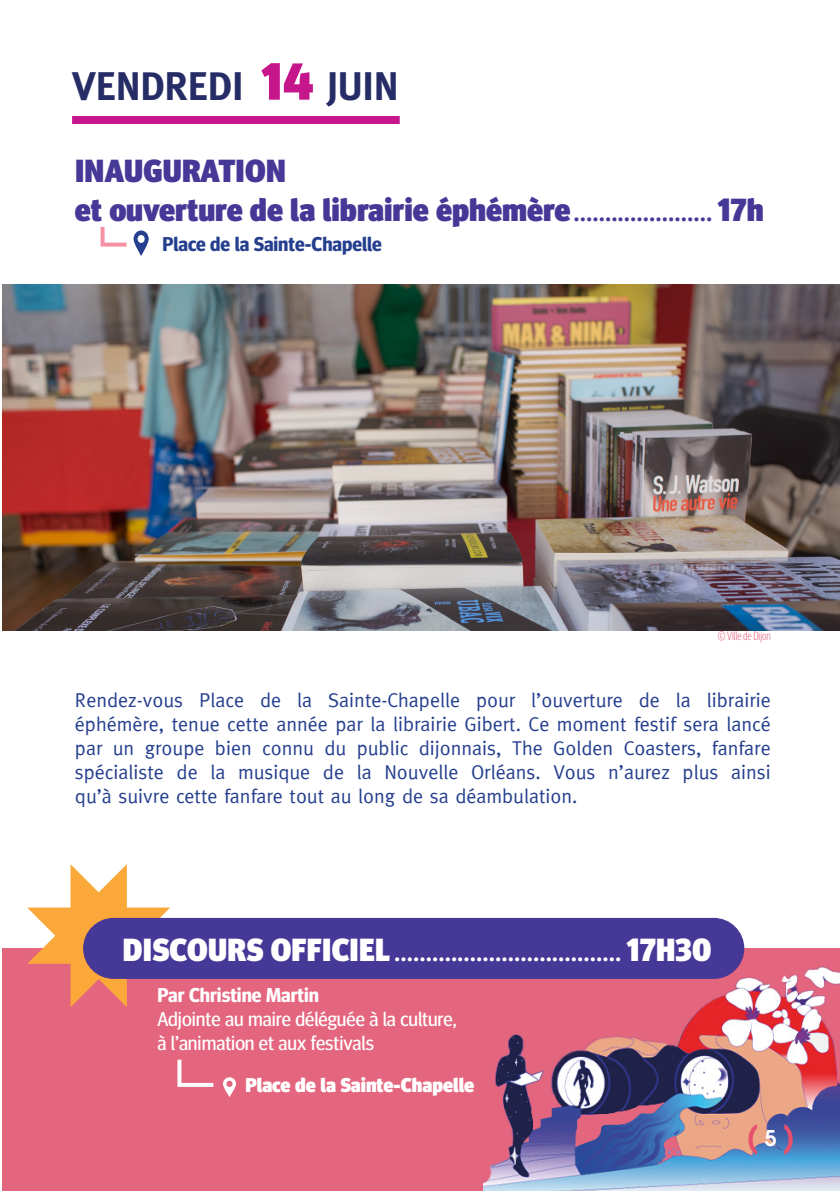
<style>
.page{position:relative;width:840px;height:1191px;background:#fff}
.page>*{position:absolute;margin:0;border:0;box-sizing:border-box;transform-origin:0 0}
.t1{font:700 40px "Meta";color:#262c65}
.t2{font:600 34px "Avant Garde Gothic Itc T";color:#e84f6d}
.t3{font:900 32px "Meta Headline Pro";color:#453897}
.t4{font:32px "Meta Headline Pro";color:#fff}
.t5{font:600 24px "Avant Garde Gothic Itc T";color:#fff}
.paragraphe{font:20px/24px "Meta";color:#253f8e;text-align:justify}
.t6{font:20px "Meta Headline Pro";color:#fff}
.t7{font:700 20px "Meta Headline Pro";color:#253f8e}
.t8{font:900 20px "Meta Headline Pro";color:#fff}
.t9{font:700 20px "Meta Headline Pro";color:#fff}
.t10{font:300 12px "Meta Headline Pro Comp";color:#e4657e}
.s1{font-family:"Meta Headline Pro";font-weight:900;font-size:52px;color:#c5168c}
.s2{font-weight:400}
.s3{font-weight:900}
.s4{font-size:24px;color:#355375}
</style>
<div class="page">
<div style="left:72px;top:116px;width:327px;height:8px;background:#c5168c"></div>
<svg style="left:100px;top:226px;width:49px;height:30px"></svg>
<img style="left:3px;top:285px;width:836px;height:345px">
<div style="left:2px;top:948px;width:837px;height:243px;background:#e4657e"></div>
<svg style="left:27px;top:864px;width:143px;height:143px"></svg>
<div style="left:83px;top:918px;width:660px;height:61px;background:#453897;border-radius:30px"></div>
<svg style="left:177px;top:1059px;width:37px;height:28px"></svg>
<svg style="left:223px;top:1077px;width:13px;height:20px"></svg>
<img style="left:483px;top:965px;width:356px;height:226px">
<p class="t1" style="left:72px;top:63px;width:328px">VENDREDI <span class="s1">14</span> JUIN</p>
<p class="t3" style="left:75px;top:145px;width:212px">INAUGURATION</p>
<p class="t3" style="left:75px;top:184px;width:690px">et ouverture de la librairie éphémère<span class="s2">......................</span> 17h</p>
<p class="t7" style="left:162px;top:228px;width:221px">Place de la Sainte-Chapelle</p>
<p class="t10" style="left:717px;top:627px;width:54px">© Ville de Dijon</p>
<p class="paragraphe" style="left:75px;top:687px;width:697px">Rendez-vous Place de la Sainte-Chapelle pour l’ouverture de la librairie éphémère, tenue cette année par la librairie Gibert. Ce moment festif sera lancé par un groupe bien connu du public dijonnais, The Golden Coasters, fanfare spécialiste de la musique de la Nouvelle Orléans. Vous n’aurez plus ainsi qu’à suivre cette fanfare tout au long de sa déambulation.</p>
<p class="t4" style="left:123px;top:925px;width:589px"><span class="s3">DISCOURS OFFICIEL</span> .................................... <span class="s3">17H30</span></p>
<p class="t9" style="left:157px;top:979px;width:163px">Par Christine Martin</p>
<p class="t6" style="left:157px;top:1004px;width:300px">Adjointe au maire déléguée à la culture,</p>
<p class="t6" style="left:157px;top:1028px;width:218px">à l’animation et aux festivals</p>
<p class="t8" style="left:245px;top:1068px;width:230px">Place de la Sainte-Chapelle</p>
<h2 class="t2" style="left:739px;top:1114px;width:48px">( )<span class="s4">5</span></h2>
<p class="t2" style="left:747px;top:1117px;width:12px">(</p>
<p class="t5" style="left:764px;top:1124px;width:13px">5</p>
<p class="t2" style="left:783px;top:1117px;width:12px">)</p>
</div>
